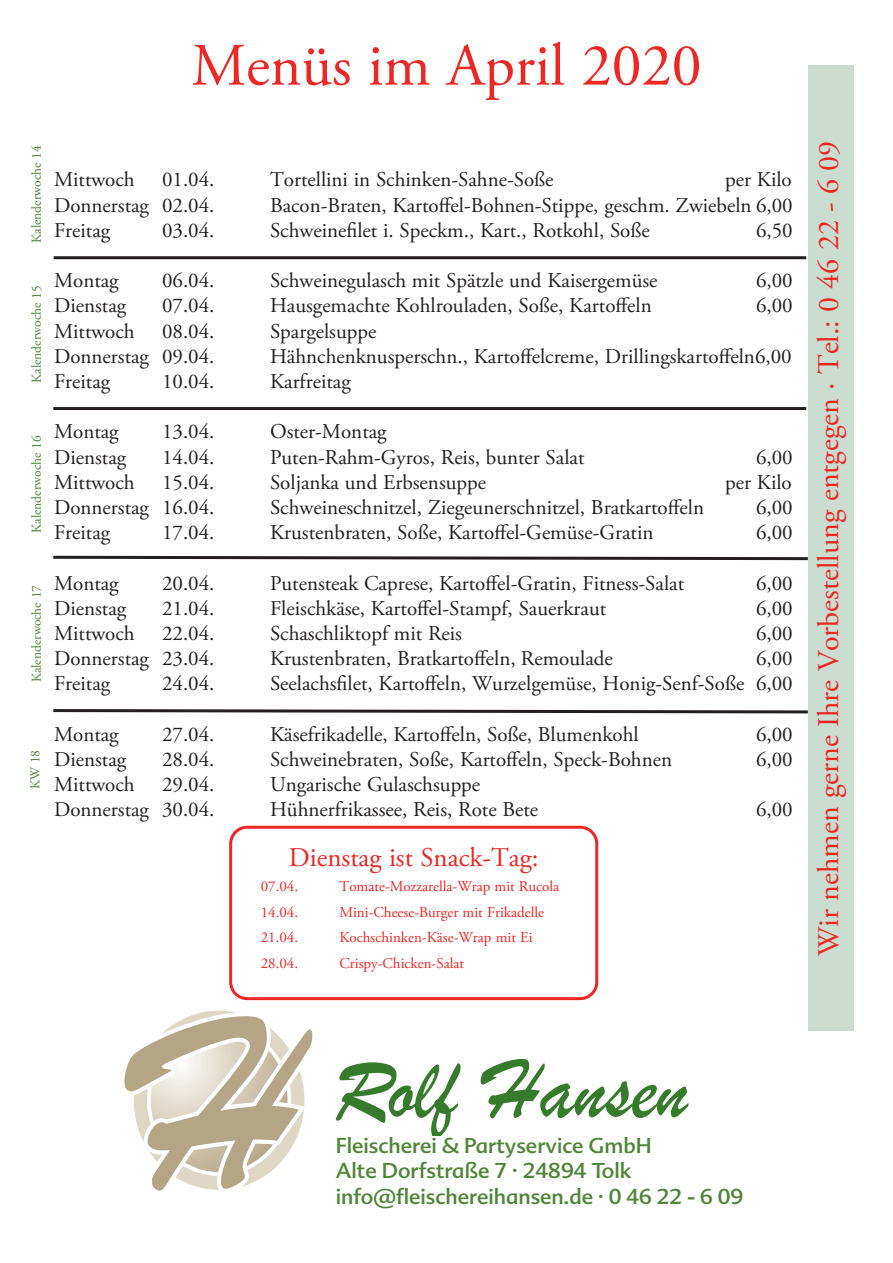
<style>
.page{position:relative;width:893px;height:1263px;background:#fff}
.page>*{position:absolute;margin:0;border:0;box-sizing:border-box;transform-origin:0 0}
.t1{font:60px "Adobe Garamond Pro";color:#ec2724}
.t2{font:30px "Adobe Garamond Pro";color:#ec2724}
.t3{font:27px "Adobe Garamond Pro";color:#ec2724}
.t4{font:21px "Adobe Garamond Pro";color:#231f20}
.t5{font:21px/25.2px "Advert";color:#4f8539}
.t6{font:15px "Adobe Garamond Pro";color:#ec2724}
.t7{font:13.5px "Adobe Garamond Pro";color:#4f8539}
</style>
<div class="page">
<div style="left:808px;top:65px;width:46px;height:966px;background:#cbdcd0"></div>
<hr style="left:54px;top:256px;width:752px;height:3px;background:#231f20">
<hr style="left:53px;top:407px;width:753px;height:3px;background:#231f20">
<svg style="left:53px;top:555px;width:755px;height:6px"></svg>
<svg style="left:53px;top:709px;width:755px;height:5px"></svg>
<svg style="left:481px;top:1059px;width:207px;height:59px"></svg>
<svg style="left:336px;top:1062px;width:125px;height:74px"></svg>
<svg style="left:124px;top:1010px;width:188px;height:180px"></svg>
<svg style="left:229px;top:826px;width:369px;height:174px"></svg>
<h1 class="t1" style="left:191px;top:42px;width:512px">Menüs im April 2020</h1>
<p class="t7" style="left:31px;top:243px;width:99px;rotate:-90deg">Kalenderwoche 14</p>
<p class="t7" style="left:31px;top:383px;width:99px;rotate:-90deg">Kalenderwoche 15</p>
<p class="t7" style="left:31px;top:533px;width:99px;rotate:-90deg">Kalenderwoche 16</p>
<p class="t7" style="left:31px;top:682px;width:99px;rotate:-90deg">Kalenderwoche 17</p>
<p class="t7" style="left:30px;top:789px;width:41px;rotate:-90deg">KW 18</p>
<p class="t4" style="left:54px;top:171px;width:82px">Mittwoch</p>
<p class="t4" style="left:162px;top:171px;width:54px">01.04.</p>
<p class="t4" style="left:270px;top:171px;width:285px">Tortellini in Schinken-Sahne-Soße</p>
<p class="t4" style="left:725px;top:171px;width:68px">per Kilo</p>
<p class="t4" style="left:54px;top:196px;width:162px">Donnerstag 02.04.</p>
<p class="t4" style="left:270px;top:196px;width:524px">Bacon-Braten, Kartoffel-Bohnen-Stippe, geschm. Zwiebeln 6,00</p>
<p class="t4" style="left:54px;top:222px;width:58px">Freitag</p>
<p class="t4" style="left:162px;top:222px;width:54px">03.04.</p>
<p class="t4" style="left:270px;top:222px;width:381px">Schweinefilet i. Speckm., Kart., Rotkohl, Soße</p>
<p class="t4" style="left:756px;top:222px;width:38px">6,50</p>
<p class="t4" style="left:54px;top:272px;width:66px">Montag</p>
<p class="t4" style="left:162px;top:272px;width:54px">06.04.</p>
<p class="t4" style="left:270px;top:272px;width:389px">Schweinegulasch mit Spätzle und Kaisergemüse</p>
<p class="t4" style="left:756px;top:272px;width:38px">6,00</p>
<p class="t4" style="left:54px;top:297px;width:74px">Dienstag</p>
<p class="t4" style="left:162px;top:297px;width:54px">07.04.</p>
<p class="t4" style="left:270px;top:297px;width:383px">Hausgemachte Kohlrouladen, Soße, Kartoffeln</p>
<p class="t4" style="left:756px;top:297px;width:38px">6,00</p>
<p class="t4" style="left:54px;top:322px;width:82px">Mittwoch</p>
<p class="t4" style="left:162px;top:322px;width:54px">08.04.</p>
<p class="t4" style="left:270px;top:322px;width:108px">Spargelsuppe</p>
<p class="t4" style="left:54px;top:348px;width:162px">Donnerstag 09.04.</p>
<p class="t4" style="left:270px;top:348px;width:523px">Hähnchenknusperschn., Kartoffelcreme, Drillingskartoffeln6,00</p>
<p class="t4" style="left:54px;top:373px;width:58px">Freitag</p>
<p class="t4" style="left:162px;top:373px;width:54px">10.04.</p>
<p class="t4" style="left:270px;top:373px;width:82px">Karfreitag</p>
<p class="t4" style="left:54px;top:423px;width:66px">Montag</p>
<p class="t4" style="left:162px;top:423px;width:54px">13.04.</p>
<p class="t4" style="left:270px;top:423px;width:118px">Oster-Montag</p>
<p class="t4" style="left:54px;top:448px;width:74px">Dienstag</p>
<p class="t4" style="left:162px;top:448px;width:54px">14.04.</p>
<p class="t4" style="left:270px;top:448px;width:316px">Puten-Rahm-Gyros, Reis, bunter Salat</p>
<p class="t4" style="left:756px;top:448px;width:38px">6,00</p>
<p class="t4" style="left:54px;top:474px;width:82px">Mittwoch</p>
<p class="t4" style="left:162px;top:474px;width:54px">15.04.</p>
<p class="t4" style="left:270px;top:474px;width:218px">Soljanka und Erbsensuppe</p>
<p class="t4" style="left:725px;top:474px;width:68px">per Kilo</p>
<p class="t4" style="left:54px;top:499px;width:162px">Donnerstag 16.04.</p>
<p class="t4" style="left:270px;top:499px;width:436px">Schweineschnitzel, Ziegeunerschnitzel, Bratkartoffeln</p>
<p class="t4" style="left:756px;top:499px;width:38px">6,00</p>
<p class="t4" style="left:54px;top:524px;width:58px">Freitag</p>
<p class="t4" style="left:162px;top:524px;width:54px">17.04.</p>
<p class="t4" style="left:270px;top:524px;width:385px">Krustenbraten, Soße, Kartoffel-Gemüse-Gratin</p>
<p class="t4" style="left:756px;top:524px;width:38px">6,00</p>
<p class="t4" style="left:54px;top:574px;width:66px">Montag</p>
<p class="t4" style="left:162px;top:574px;width:54px">20.04.</p>
<p class="t4" style="left:270px;top:574px;width:416px">Putensteak Caprese, Kartoffel-Gratin, Fitness-Salat</p>
<p class="t4" style="left:756px;top:574px;width:38px">6,00</p>
<p class="t4" style="left:54px;top:600px;width:74px">Dienstag</p>
<p class="t4" style="left:162px;top:600px;width:54px">21.04.</p>
<p class="t4" style="left:270px;top:600px;width:338px">Fleischkäse, Kartoffel-Stampf, Sauerkraut</p>
<p class="t4" style="left:756px;top:600px;width:38px">6,00</p>
<p class="t4" style="left:54px;top:625px;width:82px">Mittwoch</p>
<p class="t4" style="left:162px;top:625px;width:54px">22.04.</p>
<p class="t4" style="left:270px;top:625px;width:194px">Schaschliktopf mit Reis</p>
<p class="t4" style="left:756px;top:625px;width:38px">6,00</p>
<p class="t4" style="left:54px;top:650px;width:162px">Donnerstag 23.04.</p>
<p class="t4" style="left:270px;top:650px;width:344px">Krustenbraten, Bratkartoffeln, Remoulade</p>
<p class="t4" style="left:756px;top:650px;width:38px">6,00</p>
<p class="t4" style="left:54px;top:675px;width:58px">Freitag</p>
<p class="t4" style="left:162px;top:675px;width:54px">24.04.</p>
<p class="t4" style="left:270px;top:675px;width:524px">Seelachsfilet, Kartoffeln, Wurzelgemüse, Honig-Senf-Soße 6,00</p>
<p class="t4" style="left:54px;top:726px;width:66px">Montag</p>
<p class="t4" style="left:162px;top:726px;width:54px">27.04.</p>
<p class="t4" style="left:270px;top:726px;width:370px">Käsefrikadelle, Kartoffeln, Soße, Blumenkohl</p>
<p class="t4" style="left:756px;top:726px;width:38px">6,00</p>
<p class="t4" style="left:54px;top:751px;width:74px">Dienstag</p>
<p class="t4" style="left:162px;top:751px;width:54px">28.04.</p>
<p class="t4" style="left:270px;top:751px;width:404px">Schweinebraten, Soße, Kartoffeln, Speck-Bohnen</p>
<p class="t4" style="left:756px;top:751px;width:38px">6,00</p>
<p class="t4" style="left:54px;top:776px;width:82px">Mittwoch</p>
<p class="t4" style="left:162px;top:776px;width:54px">29.04.</p>
<p class="t4" style="left:270px;top:776px;width:212px">Ungarische Gulaschsuppe</p>
<p class="t4" style="left:54px;top:801px;width:162px">Donnerstag 30.04.</p>
<p class="t4" style="left:270px;top:801px;width:270px">Hühnerfrikassee, Reis, Rote Bete</p>
<p class="t4" style="left:756px;top:801px;width:38px">6,00</p>
<p class="t3" style="left:289px;top:846px;width:251px">Dienstag ist Snack-Tag:</p>
<p class="t6" style="left:261px;top:880px;width:39px">07.04.</p>
<p class="t6" style="left:339px;top:880px;width:221px">Tomate-Mozzarella-Wrap mit Rucola</p>
<p class="t6" style="left:261px;top:906px;width:39px">14.04.</p>
<p class="t6" style="left:339px;top:906px;width:206px">Mini-Cheese-Burger mit Frikadelle</p>
<p class="t6" style="left:261px;top:931px;width:39px">21.04.</p>
<p class="t6" style="left:339px;top:931px;width:195px">Kochschinken-Käse-Wrap mit Ei</p>
<p class="t6" style="left:261px;top:957px;width:39px">28.04.</p>
<p class="t6" style="left:339px;top:957px;width:126px">Crispy-Chicken-Salat</p>
<h2 class="t2" style="left:816px;top:955px;width:816px;rotate:-90deg">Wir nehmen gerne Ihre Vorbestellung entgegen · Tel.: 0 46 22 - 6 09</h2>
<p class="t5" style="left:336px;top:1133px;width:409px">Fleischerei &amp; Partyservice GmbH<br>Alte Dorfstraße 7 · 24894 Tolk info@fleischereihansen.de · 0 46 22 - 6 09</p>
</div>
